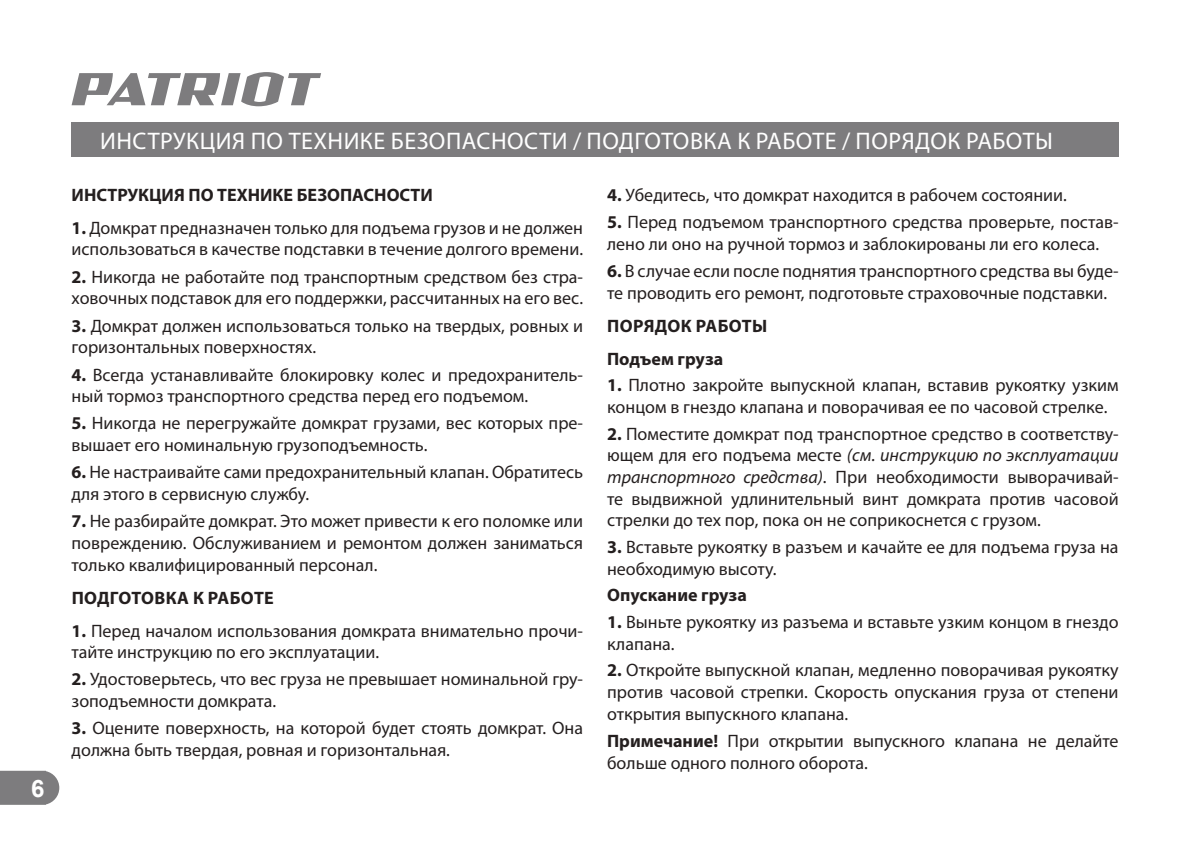
<style>
.page{position:relative;width:1192px;height:842px;background:#fff}
.page>*{position:absolute;margin:0;border:0;box-sizing:border-box;transform-origin:0 0}
.t1{font:24px "Myriad Pro";letter-spacing:.02em;color:#fff}
.t2{font:700 24px "Arial";color:#fff}
.t3{font:18px/21.6px "Myriad Pro";color:#241f1f}
.t4{font:700 18px/33px "Myriad Pro";color:#241f1f}
.s1{font-weight:700}
.s2{font-style:italic}
</style>
<div class="page">
<svg style="left:0;top:770px;width:59px;height:34px;background:#868587"></svg>
<svg style="left:72px;top:72px;width:249px;height:34px"></svg>
<div style="left:72px;top:123px;width:1046px;height:34px;background:#7d7c7e"></div>
<h1 class="t2" style="left:31px;top:771px;width:15px">6</h1>
<h1 class="t1" style="left:100px;top:126px;width:954px">ИНСТРУКЦИЯ ПО ТЕХНИКЕ БЕЗОПАСНОСТИ / ПОДГОТОВКА К РАБОТЕ / ПОРЯДОК РАБОТЫ</h1>
<p class="t4" style="left:72px;top:178px;width:363px">ИНСТРУКЦИЯ ПО ТЕХНИКЕ БЕЗОПАСНОСТИ</p>
<p class="t3" style="left:72px;top:216px;width:513px"><span class="s1">1.</span> Домкрат предназначен только для подъема грузов и не должен использоваться в качестве подставки в течение долгого времени.</p>
<p class="t3" style="left:72px;top:265px;width:513px"><span class="s1">2.</span> Никогда не работайте под транспортным средством без стра&shy;ховочных подставок для его поддержки, рассчитанных на его вес.</p>
<p class="t3" style="left:72px;top:314px;width:513px"><span class="s1">3.</span> Домкрат должен использоваться только на твердых, ровных и горизонтальных поверхностях.</p>
<p class="t3" style="left:72px;top:363px;width:513px"><span class="s1">4.</span> Всегда устанавливайте блокировку колес и предохранитель&shy;ный тормоз транспортного средства перед его подъемом.</p>
<p class="t3" style="left:72px;top:412px;width:513px"><span class="s1">5.</span> Никогда не перегружайте домкрат грузами, вес которых пре&shy;вышает его номинальную грузоподъемность.</p>
<p class="t3" style="left:72px;top:461px;width:513px"><span class="s1">6.</span> Не настраивайте сами предохранительный клапан. Обратитесь для этого в сервисную службу.</p>
<p class="t3" style="left:72px;top:510px;width:513px;text-align:justify"><span class="s1">7.</span> Не разбирайте домкрат. Это может привести к его поломке или повреждению. Обслуживанием и ремонтом должен заниматься только квалифицированный персонал.</p>
<p class="t4" style="left:72px;top:581px;width:203px">ПОДГОТОВКА К РАБОТЕ</p>
<p class="t3" style="left:72px;top:619px;width:513px"><span class="s1">1.</span> Перед началом использования домкрата внимательно прочи&shy;тайте инструкцию по его эксплуатации.</p>
<p class="t3" style="left:72px;top:668px;width:513px"><span class="s1">2.</span> Удостоверьтесь, что вес груза не превышает номинальной гру&shy;зоподъемности домкрата.</p>
<p class="t3" style="left:72px;top:716px;width:513px"><span class="s1">3.</span> Оцените поверхность, на которой будет стоять домкрат. Она должна быть твердая, ровная и горизонтальная.</p>
<p class="t3" style="left:607px;top:183px;width:461px"><span class="s1">4.</span> Убедитесь, что домкрат находится в рабочем состоянии.</p>
<p class="t3" style="left:607px;top:211px;width:513px"><span class="s1">5.</span> Перед подъемом транспортного средства проверьте, постав&shy;лено ли оно на ручной тормоз и заблокированы ли его колеса.</p>
<p class="t3" style="left:607px;top:260px;width:513px"><span class="s1">6.</span> В случае если после поднятия транспортного средства вы буде&shy;те проводить его ремонт, подготовьте страховочные подставки.</p>
<p class="t4" style="left:607px;top:309px;width:162px">ПОРЯДОК РАБОТЫ<br>Подъем груза</p>
<p class="t3" style="left:607px;top:374px;width:513px"><span class="s1">1.</span> Плотно закройте выпускной клапан, вставив рукоятку узким концом в гнездо клапана и поворачивая ее по часовой стрелке.</p>
<p class="t3" style="left:607px;top:422px;width:513px;text-align:justify"><span class="s1">2.</span> Поместите домкрат под транспортное средство в соответству&shy;ющем для его подъема месте <span class="s2">(см. инструкцию по эксплуатации транспортного средства)</span>. При необходимости выворачивай&shy;те выдвижной удлинительный винт домкрата против часовой стрелки до тех пор, пока он не соприкоснется с грузом.</p>
<p class="t3" style="left:607px;top:535px;width:513px"><span class="s1">3.</span> Вставьте рукоятку в разъем и качайте ее для подъема груза на необходимую высоту.</p>
<p class="t4" style="left:607px;top:578px;width:141px">Опускание груза</p>
<p class="t3" style="left:607px;top:610px;width:513px"><span class="s1">1.</span> Выньте рукоятку из разъема и вставьте узким концом в гнездо клапана.</p>
<p class="t3" style="left:607px;top:658px;width:513px;text-align:justify"><span class="s1">2.</span> Откройте выпускной клапан, медленно поворачивая рукоятку против часовой стрепки. Скорость опускания груза от степени открытия выпускного клапана.</p>
<p class="t3" style="left:607px;top:729px;width:513px"><span class="s1">Примечание!</span> При открытии выпускного клапана не делайте больше одного полного оборота.</p>
</div>
